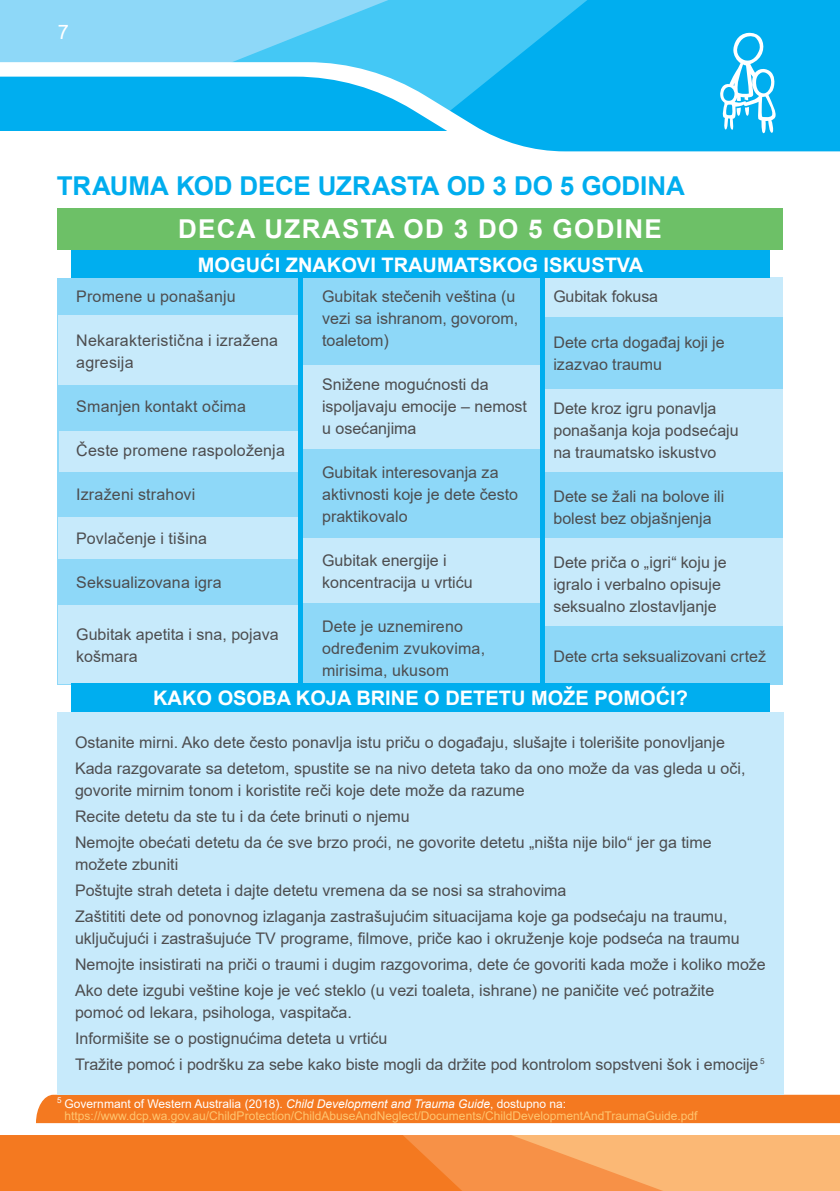
<style>
.page{position:relative;width:840px;height:1191px;background:#fff}
.page>*{position:absolute;margin:0;border:0;box-sizing:border-box;transform-origin:0 0}
.t1{font:700 26px "Arial";letter-spacing:-.005em;color:#00adee}
.t2{font:700 26px "Arial";letter-spacing:.05em;color:#fff}
.t3{font:700 20px "Arial";color:#fff}
.t4{font:20px "Arial";color:#fff}
.t5{font:16px/22px "Arial";color:#4d4d4f}
.t6{font:12px/12px "Arial";color:#fec46f}
.t7{font:8px "Arial";color:#fff}
.t8{font:8px "Arial";color:#4d4d4f}
.s1{color:#fff}
.s2{font-style:italic;color:#fff}
</style>
<div class="page">
<div style="left:0;top:0;width:205px;height:62px;background:#8ed8f8"></div>
<svg style="left:205px;top:0;width:232px;height:62px;background:#65cff6"></svg>
<svg style="left:437px;top:0;width:402px;height:62px;background:#14b5f0"></svg>
<svg style="left:0;top:62px;width:839px;height:90px;fill:#00aeef"></svg>
<div style="left:0;top:1135px;width:839px;height:56px;background:#fbb875"></div>
<svg style="left:0;top:1135px;width:663px;height:56px;background:#f58532"></svg>
<div style="left:36px;top:1094px;width:803px;height:29px;background:#f47920"></div>
<svg style="left:719px;top:33px;width:57px;height:100px"></svg>
<div style="left:57px;top:278px;width:725px;height:406px;background:#8ed8f8"></div>
<div style="left:58px;top:315px;width:242px;height:69px;background:#c7eafb"></div>
<div style="left:58px;top:517px;width:242px;height:42px;background:#c7eafb"></div>
<div style="left:58px;top:605px;width:242px;height:78px;background:#c7eafb"></div>
<div style="left:299px;top:365px;width:242px;height:84px;background:#c7eafb"></div>
<div style="left:299px;top:538px;width:242px;height:65px;background:#c7eafb"></div>
<div style="left:541px;top:389px;width:241px;height:82px;background:#c7eafb"></div>
<div style="left:541px;top:538px;width:241px;height:87px;background:#c7eafb"></div>
<div style="left:541px;top:277px;width:241px;height:39px;background:#c7eafb"></div>
<div style="left:59px;top:431px;width:241px;height:41px;background:#c7eafb"></div>
<div style="left:71px;top:249px;width:698px;height:28px;background:#00aeef"></div>
<div style="left:71px;top:683px;width:698px;height:28px;background:#00aeef"></div>
<div style="left:57px;top:711px;width:726px;height:383px;background:#c7eafb"></div>
<div style="left:57px;top:208px;width:725px;height:42px;background:#6dc067"></div>
<hr style="left:298px;top:275px;width:4px;height:412px;background:#00aeef">
<hr style="left:540px;top:278px;width:4px;height:412px;background:#00aeef">
<p class="t4" style="left:58px;top:18px;width:13px">7</p>
<p class="t1" style="left:57px;top:167px;width:629px">TRAUMA KOD DECE UZRASTA OD 3 DO 5 GODINA</p>
<p class="t2" style="left:178px;top:211px;width:485px">DECA UZRASTA OD 3 DO 5 GODINE</p>
<p class="t3" style="left:198px;top:250px;width:446px">MOGUĆI ZNAKOVI TRAUMATSKOG ISKUSTVA</p>
<p class="t5" style="left:322px;top:285px;width:197px">Gubitak stečenih veština (u vezi sa ishranom, govorom, toaletom)</p>
<p class="t5" style="left:322px;top:373px;width:206px">Snižene mogućnosti da ispoljavaju emocije – nemost u osećanjima</p>
<p class="t5" style="left:322px;top:461px;width:197px">Gubitak interesovanja za aktivnosti koje je dete često praktikovalo</p>
<p class="t5" style="left:322px;top:549px;width:152px">Gubitak energije i koncentracija u vrtiću</p>
<p class="t5" style="left:322px;top:615px;width:164px">Dete je uznemireno određenim zvukovima, mirisima, ukusom</p>
<p class="t5" style="left:76px;top:285px;width:161px">Promene u ponašanju</p>
<p class="t5" style="left:76px;top:329px;width:203px">Nekarakteristična i izražena agresija</p>
<p class="t5" style="left:76px;top:395px;width:171px">Smanjen kontakt očima</p>
<p class="t5" style="left:76px;top:439px;width:210px">Česte promene raspoloženja</p>
<p class="t5" style="left:76px;top:483px;width:120px">Izraženi strahovi</p>
<p class="t5" style="left:76px;top:527px;width:132px">Povlačenje i tišina</p>
<p class="t5" style="left:76px;top:571px;width:147px">Seksualizovana igra</p>
<p class="t5" style="left:76px;top:623px;width:204px">Gubitak apetita i sna, pojava košmara</p>
<p class="t3" style="left:153px;top:684px;width:536px">KAKO OSOBA KOJA BRINE O DETETU MOŽE POMOĆI?</p>
<p class="t5" style="left:75px;top:729px;width:671px;line-height:26px">Ostanite mirni. Ako dete često ponavlja istu priču o događaju, slušajte i tolerišite ponovljanje<br>Kada razgovarate sa detetom, spustite se na nivo deteta tako da ono može da vas gleda u oči,</p>
<p class="t5" style="left:75px;top:777px;width:637px;line-height:26px">govorite mirnim tonom i koristite reči koje dete može da razume<br>Recite detetu da ste tu i da ćete brinuti o njemu<br>Nemojte obećati detetu da će sve brzo proći, ne govorite detetu „ništa nije bilo“ jer ga time</p>
<p class="t5" style="left:75px;top:851px;width:653px;line-height:26px">možete zbuniti<br>Poštujte strah deteta i dajte detetu vremena da se nosi sa strahovima<br>Zaštititi dete od ponovnog izlaganja zastrašujućim situacijama koje ga podsećaju na traumu,</p>
<p class="t5" style="left:75px;top:925px;width:692px;line-height:26px">uključujući i zastrašujuće TV programe, filmove, priče kao i okruženje koje podseća na traumu<br>Nemojte insistirati na priči o traumi i dugim razgovorima, dete će govoriti kada može i koliko može<br>Ako dete izgubi veštine koje je već steklo (u vezi toaleta, ishrane) ne paničite već potražite</p>
<p class="t5" style="left:75px;top:999px;width:684px;line-height:26px">pomoć od lekara, psihologa, vaspitača.<br>Informišite se o postignućima deteta u vrtiću<br>Tražite pomoć i podršku za sebe kako biste mogli da držite pod kontrolom sopstveni šok i emocije</p>
<p class="t5" style="left:553px;top:285px;width:106px">Gubitak fokusa</p>
<p class="t5" style="left:553px;top:331px;width:173px">Dete crta događaj koji je izazvao traumu</p>
<p class="t5" style="left:553px;top:397px;width:187px">Dete kroz igru ponavlja ponašanja koja podsećaju na traumatsko iskustvo</p>
<p class="t5" style="left:553px;top:485px;width:172px">Dete se žali na bolove ili bolest bez objašnjenja</p>
<p class="t5" style="left:553px;top:551px;width:175px">Dete priča o „igri“ koju je igralo i verbalno opisuje seksualno zlostavljanje</p>
<p class="t5" style="left:553px;top:645px;width:214px">Dete crta seksualizovani crtež</p>
<p class="t8" style="left:759px;top:1055px;width:6px">5</p>
<p class="t7" style="left:57px;top:1095px;width:6px">5</p>
<p class="t6" style="left:65px;top:1097px;width:634px"><span class="s1">Governmant of Western Australia (2018).</span> <span class="s2">Child Development and Trauma Guide</span><span class="s1">, dostupno na: </span>https://www.dcp.wa.gov.au/ChildProtection/ChildAbuseAndNeglect/Documents/ChildDevelopmentAndTraumaGuide.pdf</p>
</div>
